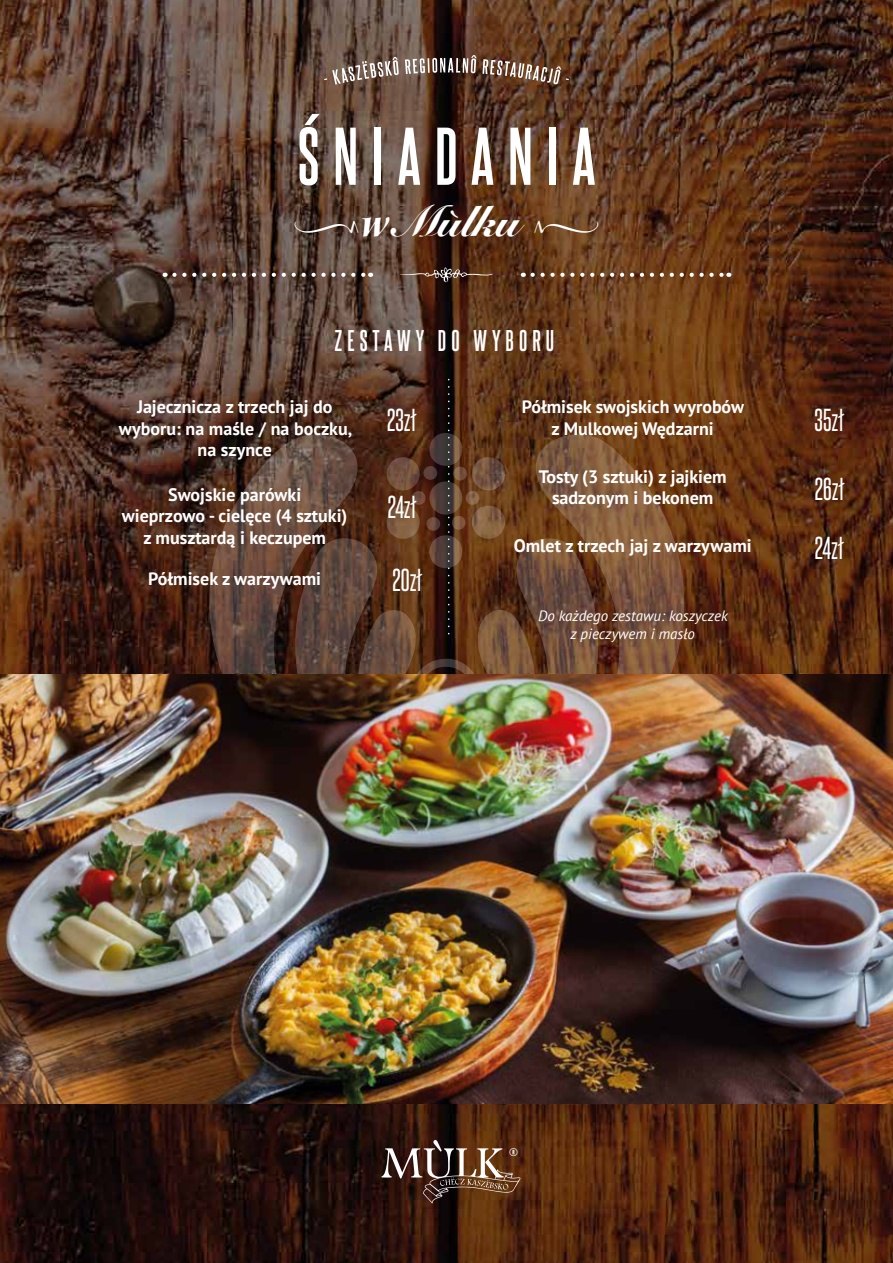
<style>
.page{position:relative;width:893px;height:1263px;background:#fff}
.page>*{position:absolute;margin:0;border:0;box-sizing:border-box;transform-origin:0 0}
.t1{font:700 69.45px "Steelfish Rg";letter-spacing:.2em;color:#fff}
.t2{font:900 43.05px "Snell Roundhand";color:#fff}
.t3{font:27px "Steelfish Rg";color:#fff}
.t4{font:700 25.5px "Steelfish Rg";letter-spacing:.2em;color:#fff}
.t5{font:700 18px/21.6px "PT Sans";color:#fff;text-align:center}
.t6{font:italic 15px/18px "PT Sans";color:#fff;text-align:center}
.t7{font:11.7px "Alternate Got No 1 D";color:#fff}
.s1{font-family:"Kepler Std Bold It Disp";font-weight:400}
</style>
<div class="page">
<img style="left:0;top:0;width:893px;height:1263px">
<svg style="left:599px;top:433px;width:141px;height:241px;background:#6f4223"></svg>
<svg style="left:153px;top:433px;width:288px;height:241px;background:#513427"></svg>
<svg style="left:293px;top:535px;width:146px;height:139px;background:#5a3b2b"></svg>
<svg style="left:386px;top:505px;width:34px;height:34px"></svg>
<svg style="left:429px;top:481px;width:33px;height:34px"></svg>
<svg style="left:387px;top:457px;width:33px;height:33px"></svg>
<svg style="left:429px;top:535px;width:33px;height:33px"></svg>
<svg style="left:429px;top:433px;width:33px;height:33px"></svg>
<svg style="left:423px;top:466px;width:15px;height:14px"></svg>
<svg style="left:412px;top:491px;width:14px;height:14px"></svg>
<svg style="left:426px;top:517px;width:14px;height:14px"></svg>
<img style="left:0;top:674px;width:893px;height:429px">
<svg style="left:381px;top:1140px;width:139px;height:63px;background:#5e4232"></svg>
<svg style="left:324px;top:57px;width:75px;height:28px;background:#877368"></svg>
<svg style="left:405px;top:58px;width:20px;height:16px"></svg>
<hr style="left:427px;top:58px;width:3px;height:15px;background:#fff">
<svg style="left:432px;top:55px;width:44px;height:18px"></svg>
<svg style="left:482px;top:59px;width:87px;height:26px;background:#816350"></svg>
<svg style="left:533px;top:273px;width:196px;height:4px"></svg>
<svg style="left:174px;top:273px;width:197px;height:4px"></svg>
<svg style="left:399px;top:267px;width:95px;height:15px"></svg>
<img style="left:448px;top:379px;width:151px;height:451px">
<h1 class="t1" style="left:298px;top:114px;width:299px">ŚNIADANIA</h1>
<h2 class="t2" style="left:292px;top:196px;width:310px"><span class="s1">•w</span> Mùlku <span class="s1">•</span></h2>
<h3 class="t4" style="left:334px;top:325px;width:221px">ZESTAWY DO WYBORU</h3>
<p class="t5" style="left:119px;top:396px;width:235px">Jajecznicza z trzech jaj do wyboru: na maśle / na boczku, na szynce</p>
<p class="t5" style="left:122px;top:483px;width:227px">Swojskie parówki<br>wieprzowo - cielęce (4 sztuki) z musztardą i keczupem</p>
<p class="t5" style="left:148px;top:568px;width:174px">Półmisek z warzywami</p>
<h3 class="t3" style="left:387px;top:403px;width:31px">23zł</h3>
<h3 class="t3" style="left:388px;top:491px;width:30px">24zł</h3>
<h3 class="t3" style="left:392px;top:563px;width:31px">20zł</h3>
<p class="t5" style="left:522px;top:396px;width:224px">Półmisek swojskich wyrobów z Mulkowej Wędzarni</p>
<p class="t5" style="left:539px;top:465px;width:190px">Tosty (3 sztuki) z jajkiem sadzonym i bekonem</p>
<p class="t5" style="left:514px;top:534px;width:240px">Omlet z trzech jaj z warzywami</p>
<p class="t6" style="left:538px;top:606px;width:191px">Do każdego zestawu: koszyczek z pieczywem i masło</p>
<h3 class="t3" style="left:815px;top:403px;width:31px">35zł</h3>
<h3 class="t3" style="left:815px;top:473px;width:31px">26zł</h3>
<h3 class="t3" style="left:815px;top:531px;width:30px">24zł</h3>
<p class="t7" style="left:509px;top:1146px;width:10px">®</p>
</div>
